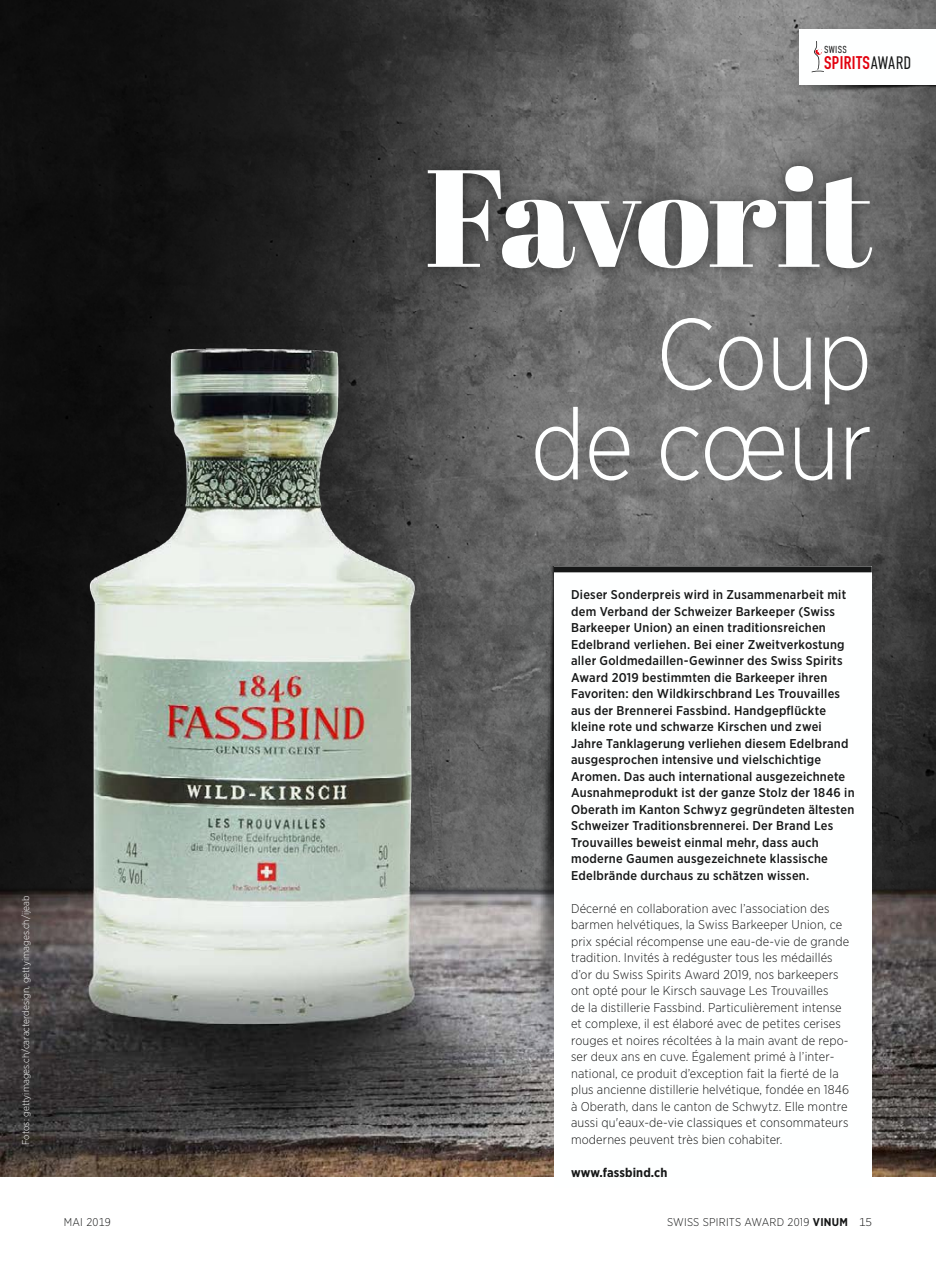
<style>
.page{position:relative;width:936px;height:1263px;background:#fff}
.page>*{position:absolute;margin:0;border:0;box-sizing:border-box;transform-origin:0 0}
.t1{font:138px "Abril Fatface";letter-spacing:-.03em;color:#feffff}
.t2{font:300 100.5px/90px "Gotham Narrow";letter-spacing:-.015em;color:#feffff;text-align:right}
.t3{font:700 18px "DIN Condensed";letter-spacing:.02em;color:#e2010e}
.t4{font:500 12.75px/16.5px "Gotham Narrow";letter-spacing:.02em;color:#161717}
.t5{font:300 12.75px/16.5px "Gotham Narrow";letter-spacing:.01em;color:#161717}
.t6{font:700 12.75px "Gotham Narrow";letter-spacing:.01em;color:#161717}
.t7{font:300 11.25px "Gotham Narrow";letter-spacing:.02em;color:#161717}
.t8{font:300 10.2px "DIN Condensed";letter-spacing:.03em;color:#161717}
.t9{font:300 9.75px "Gotham Narrow";letter-spacing:.005em;color:#feffff}
.s1{font-weight:300;color:#161717}
.s2{font-weight:700}
</style>
<div class="page">
<img style="left:0;top:0;width:935px;height:326px">
<img style="left:0;top:326px;width:935px;height:851px">
<div style="left:554px;top:566px;width:317px;height:621px;background:#feffff"></div>
<div style="left:554px;top:566px;width:317px;height:6px;background:#161717"></div>
<img style="left:520px;top:566px;width:34px;height:485px">
<div style="left:412px;top:150px;width:476px;height:135px;background:#161717;opacity:.75"></div>
<div style="left:789px;top:20px;width:146px;height:74px;background:#161717;opacity:.1"></div>
<div style="left:799px;top:30px;width:136px;height:55px;background:#feffff"></div>
<img style="left:799px;top:85px;width:136px;height:12px">
<svg style="left:811px;top:41px;width:13px;height:31px"></svg>
<p class="t8" style="left:824px;top:44px;width:24px">SWISS</p>
<h3 class="t3" style="left:824px;top:52px;width:89px">SPIRITS<span class="s1">AWARD</span></h3>
<h1 class="t1" style="left:425px;top:121px;width:449px">Favorit</h1>
<h2 class="t2" style="left:530px;top:307px;width:343px">Coup de cœur</h2>
<p class="t9" style="left:20px;top:1145px;width:251px;rotate:-90deg">Fotos: gettyimages.ch/caracterdesign, gettyimages.ch/ijeab</p>
<p class="t4" style="left:571px;top:586px;width:285px">Dieser Sonderpreis wird in Zusammenarbeit mit dem Verband der Schweizer Barkeeper (Swiss Barkeeper Union) an einen traditionsreichen Edelbrand verliehen. Bei einer Zweitverkostung aller Goldmedaillen-Gewinner des Swiss Spirits Award 2019 bestimmten die Barkeeper ihren Favoriten: den Wildkirschbrand Les Trouvailles aus der Brennerei Fassbind. Handgepflückte kleine rote und schwarze Kirschen und zwei Jahre Tanklagerung verliehen diesem Edelbrand ausgesprochen intensive und vielschichtige Aromen. Das auch international ausgezeichnete Ausnahmeprodukt ist der ganze Stolz der 1846 in Oberath im Kanton Schwyz gegründeten ältesten Schweizer Traditionsbrennerei. Der Brand Les Trouvailles beweist einmal mehr, dass auch moderne Gaumen ausgezeichnete klassische Edelbrände durchaus zu schätzen wissen.</p>
<p class="t5" style="left:571px;top:900px;width:279px">Décerné en collaboration avec l’association des barmen helvétiques, la Swiss Barkeeper Union, ce prix spécial récompense une eau-de-vie de grande tradition. Invités à redéguster tous les médaillés d’or du Swiss Spirits Award 2019, nos barkeepers ont opté pour le Kirsch sauvage Les Trouvailles<br>de la distillerie Fassbind. Particulièrement intense et complexe, il est élaboré avec de petites cerises rouges et noires récoltées à la main avant de repo&shy;ser deux ans en cuve. Également primé à l’inter&shy;national, ce produit d’exception fait la fierté de la plus ancienne distillerie helvétique, fondée en 1846 à Oberath, dans le canton de Schwytz. Elle montre aussi qu'eaux-de-vie classiques et consommateurs modernes peuvent très bien cohabiter.</p>
<p class="t6" style="left:571px;top:1164px;width:98px">www.fassbind.ch</p>
<p class="t7" style="left:64px;top:1215px;width:49px">MAI 2019</p>
<p class="t7" style="left:667px;top:1215px;width:206px">SWISS SPIRITS AWARD 2019 <span class="s2">VINUM</span> 15</p>
</div>
